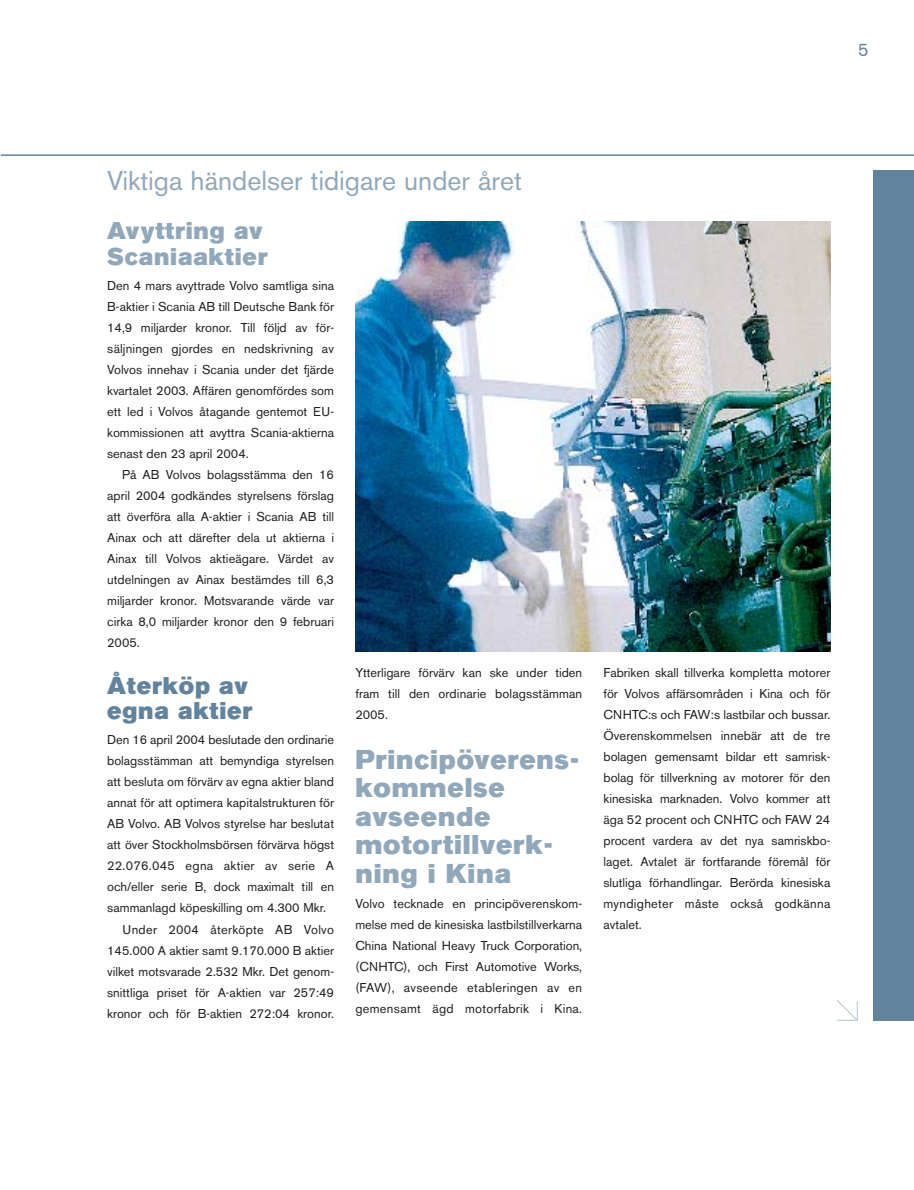
<style>
.page{position:relative;width:914px;height:1190px;background:#fff}
.page>*{position:absolute;margin:0;border:0;box-sizing:border-box;transform-origin:0 0}
.t1{font:27px/28.5px "Volvo Sans Super";letter-spacing:.03em;color:#91a8bb}
.t2{font:27px "Volvo Sans";color:#91a8bb}
.t3{font:24px/25.5px "Volvo Sans Super";letter-spacing:.03em;color:#91a8bb}
.t4{font:24px/25.5px "Volvo Sans Super";letter-spacing:.03em;color:#62839e}
.t5{font:18px "Volvo Sans";color:#62839e}
.t6{font:12.75px/21px "Volvo Sans";color:#231f20;text-align:justify}
.t7{font:12.75px "Volvo Sans";letter-spacing:.025em;color:#231f20}
</style>
<div class="page">
<img style="left:355px;top:221px;width:475px;height:431px">
<div style="left:872px;top:170px;width:42px;height:850px;background:#62839e"></div>
<hr style="left:1px;top:154px;width:913px;height:2px;background:#62839e">
<svg style="left:837px;top:1000px;width:21px;height:21px"></svg>
<h3 class="t5" style="left:858px;top:43px;width:12px">5</h3>
<h1 class="t2" style="left:107px;top:171px;width:416px">Viktiga händelser tidigare under året</h1>
<h2 class="t3" style="left:107px;top:220px;width:162px">Avyttring av<br>Scaniaaktier</h2>
<p class="t6" style="left:107px;top:276px;width:228px">Den 4 mars avyttrade Volvo samtliga sina B-aktier i Scania AB till Deutsche Bank för 14,9 miljarder kronor. Till följd av för&shy;säljningen gjordes en nedskrivning av Volvos innehav i Scania under det fjärde kvartalet 2003. Affären genomfördes som ett led i Volvos åtagande gentemot EU&shy;kommissionen att avyttra Scania-aktierna senast den 23 april 2004.</p>
<p class="t6" style="left:107px;top:465px;width:228px;text-indent:15px">På AB Volvos bolagsstämma den 16 april 2004 godkändes styrelsens förslag att överföra alla A-aktier i Scania AB till Ainax och att därefter dela ut aktierna i Ainax till Volvos aktieägare. Värdet av utdelningen av Ainax bestämdes till 6,3 miljarder kronor. Motsvarande värde var cirka 8,0 miljarder kronor den 9 februari 2005.</p>
<h2 class="t4" style="left:107px;top:674px;width:147px">Återköp av egna aktier</h2>
<p class="t6" style="left:107px;top:731px;width:228px">Den 16 april 2004 beslutade den ordinarie</p>
<p class="t6" style="left:107px;top:752px;width:228px">bolagsstämman att bemyndiga styrelsen</p>
<p class="t6" style="left:107px;top:773px;width:228px">att besluta om förvärv av egna aktier bland</p>
<p class="t6" style="left:107px;top:794px;width:228px">annat för att optimera kapitalstrukturen för</p>
<p class="t6" style="left:107px;top:815px;width:228px">AB Volvo. AB Volvos styrelse har beslutat</p>
<p class="t6" style="left:107px;top:836px;width:228px">att över Stockholmsbörsen förvärva högst</p>
<p class="t7" style="left:107px;top:861px;width:228px">22.076.045 egna aktier av serie A</p>
<p class="t6" style="left:107px;top:878px;width:228px">och/eller serie B, dock maximalt till en</p>
<p class="t6" style="left:107px;top:899px;width:220px">sammanlagd köpeskilling om 4.300 Mkr.</p>
<p class="t7" style="left:123px;top:924px;width:213px">Under 2004 återköpte AB Volvo</p>
<p class="t6" style="left:107px;top:941px;width:228px">145.000 A aktier samt 9.170.000 B aktier</p>
<p class="t6" style="left:107px;top:962px;width:228px">vilket motsvarade 2.532 Mkr. Det genom-</p>
<p class="t6" style="left:107px;top:983px;width:228px">snittliga priset för A-aktien var 257:49</p>
<p class="t6" style="left:107px;top:1004px;width:228px">kronor och för B-aktien 272:04 kronor.</p>
<p class="t6" style="left:355px;top:663px;width:228px">Ytterligare förvärv kan ske under tiden fram till den ordinarie bolagsstämman 2005.</p>
<h1 class="t1" style="left:355px;top:747px;width:225px">Principöverens&shy;kommelse avseende motortillverk&shy;ning i Kina</h1>
<p class="t6" style="left:355px;top:894px;width:228px">Volvo tecknade en principöverenskom&shy;melse med de kinesiska lastbilstillverkarna China National Heavy Truck Corporation, (CNHTC), och First Automotive Works, (FAW), avseende etableringen av en gemensamt ägd motorfabrik i Kina.</p>
<p class="t6" style="left:603px;top:663px;width:228px">Fabriken skall tillverka kompletta motorer för Volvos affärsområden i Kina och för CNHTC:s och FAW:s lastbilar och bussar.<br>Överenskommelsen innebär att de tre bolagen gemensamt bildar ett samrisk&shy;bolag för tillverkning av motorer för den kinesiska marknaden. Volvo kommer att äga 52 procent och CNHTC och FAW 24 procent vardera av det nya samriskbo&shy;laget. Avtalet är fortfarande föremål för slutliga förhandlingar. Berörda kinesiska myndigheter måste också godkänna avtalet.</p>
</div>
